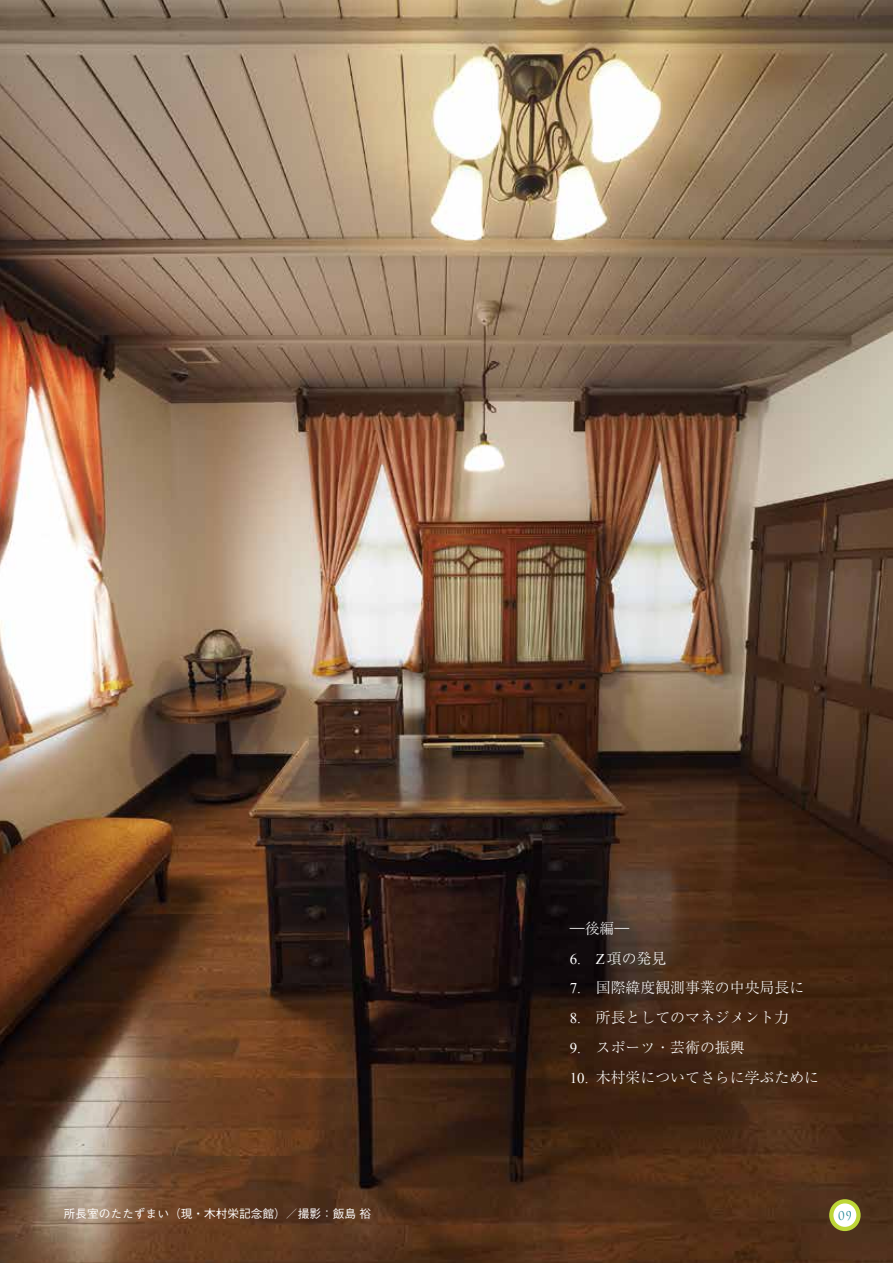
<style>
.page{position:relative;width:893px;height:1263px;background:#fff}
.page>*{position:absolute;margin:0;border:0;box-sizing:border-box;transform-origin:0 0}
.t1{font:300 14.85px/29.7px "Ryumin Pro";color:#fff}
.t2{font:12.75px "Charlemagne Std";color:#127d8e;scale:.8 1}
.t3{font:500 11.7px "Gothic BBB Pro";color:#fff}
.s1{font-family:"Times New Roman";font-weight:400}
</style>
<div class="page">
<img style="left:0;top:0;width:893px;height:1263px">
<svg style="left:831px;top:1201px;width:27px;height:28px"></svg>
<div style="left:829px;top:1199px;width:32px;height:32px;border:4px solid #bed638;border-radius:50%"></div>
<p class="t1" style="left:570px;top:912px;width:61px">―後編―</p>
<p class="t1" style="left:570px;top:942px;width:236px"><span class="s1">6. Z</span>項の発見<br><span class="s1">7.</span>　国際緯度観測事業の中央局長に<br><span class="s1">8.</span>　所長としてのマネジメント力<br><span class="s1">9.</span>　スポーツ・芸術の振興</p>
<p class="t1" style="left:570px;top:1061px;width:251px"><span class="s1">10.</span> 木村栄についてさらに学ぶために</p>
<p class="t3" style="left:64px;top:1204px;width:309px">所長室のたたずまい（現・木村栄記念館）／撮影：飯島裕</p>
<p class="t2" style="left:838px;top:1208px;width:19px">09</p>
</div>
